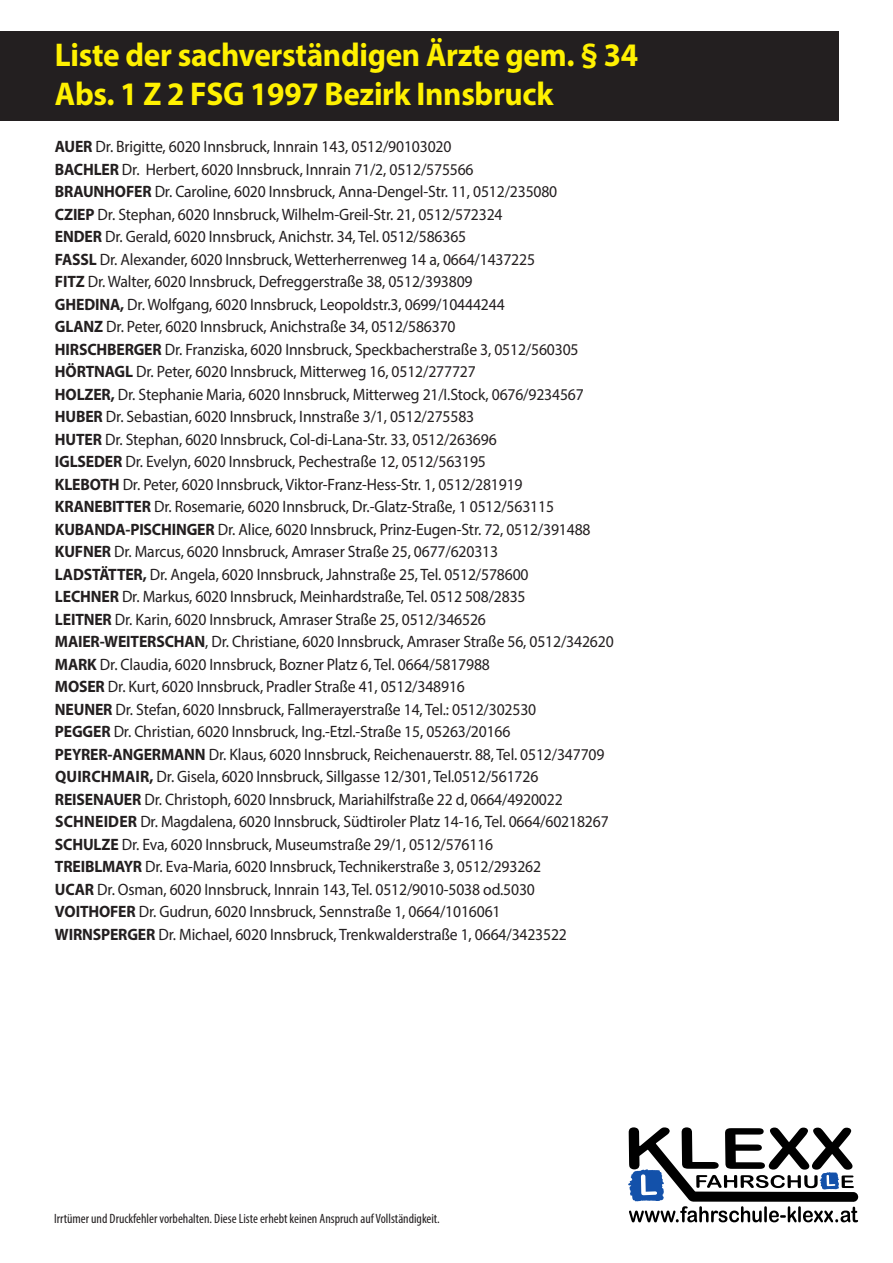
<style>
.page{position:relative;width:893px;height:1263px;background:#fff}
.page>*{position:absolute;margin:0;border:0;box-sizing:border-box;transform-origin:0 0}
.t1{font:700 33px/39px "Myriad Pro";letter-spacing:-.01em;color:#fff101;scale:.95 1}
.t2{font:16.5px "Myriad Pro";letter-spacing:-.01em;color:#231f20;scale:.95 1}
.t3{font:condensed 13.5px "Myriad Pro";color:#231f20}
.s1{font-weight:700}
</style>
<div class="page">
<div style="left:0;top:32px;width:839px;height:89px;background:#231f20"></div>
<svg style="left:628px;top:1127px;width:230px;height:95px"></svg>
<p class="t1" style="left:55px;top:34px;width:615px">Liste der sachverständigen Ärzte gem. § 34<br>Abs. 1 Z 2 FSG 1997 Bezirk Innsbruck</p>
<p class="t2" style="left:55px;top:136px;width:419px"><span class="s1">AUER</span> Dr. Brigitte, 6020 Innsbruck, Innrain 143, 0512/90103020</p>
<p class="t2" style="left:55px;top:159px;width:442px"><span class="s1">BACHLER</span> Dr. Herbert, 6020 Innsbruck, Innrain 71/2, 0512/575566</p>
<p class="t2" style="left:55px;top:181px;width:530px"><span class="s1">BRAUNHOFER</span> Dr. Caroline, 6020 Innsbruck, Anna-Dengel-Str. 11, 0512/235080</p>
<p class="t2" style="left:55px;top:204px;width:473px"><span class="s1">CZIEP</span> Dr. Stephan, 6020 Innsbruck, Wilhelm-Greil-Str. 21, 0512/572324</p>
<p class="t2" style="left:55px;top:226px;width:434px"><span class="s1">ENDER</span> Dr. Gerald, 6020 Innsbruck, Anichstr. 34, Tel. 0512/586365</p>
<p class="t2" style="left:55px;top:249px;width:507px"><span class="s1">FASSL</span> Dr. Alexander, 6020 Innsbruck, Wetterherrenweg 14 a, 0664/1437225</p>
<p class="t2" style="left:55px;top:271px;width:441px"><span class="s1">FITZ</span> Dr. Walter, 6020 Innsbruck, Defreggerstraße 38, 0512/393809</p>
<p class="t2" style="left:55px;top:294px;width:475px"><span class="s1">GHEDINA,</span> Dr. Wolfgang, 6020 Innsbruck, Leopoldstr.3, 0699/10444244</p>
<p class="t2" style="left:55px;top:316px;width:423px"><span class="s1">GLANZ</span> Dr. Peter, 6020 Innsbruck, Anichstraße 34, 0512/586370</p>
<p class="t2" style="left:55px;top:339px;width:553px"><span class="s1">HIRSCHBERGER</span> Dr. Franziska, 6020 Innsbruck, Speckbacherstraße 3, 0512/560305</p>
<p class="t2" style="left:55px;top:361px;width:445px"><span class="s1">HÖRTNAGL</span> Dr. Peter, 6020 Innsbruck, Mitterweg 16, 0512/277727</p>
<p class="t2" style="left:55px;top:384px;width:558px"><span class="s1">HOLZER,</span> Dr. Stephanie Maria, 6020 Innsbruck, Mitterweg 21/I.Stock, 0676/9234567</p>
<p class="t2" style="left:55px;top:406px;width:443px"><span class="s1">HUBER</span> Dr. Sebastian, 6020 Innsbruck, Innstraße 3/1, 0512/275583</p>
<p class="t2" style="left:55px;top:429px;width:467px"><span class="s1">HUTER</span> Dr. Stephan, 6020 Innsbruck, Col-di-Lana-Str. 33, 0512/263696</p>
<p class="t2" style="left:55px;top:451px;width:455px"><span class="s1">IGLSEDER</span> Dr. Evelyn, 6020 Innsbruck, Pechestraße 12, 0512/563195</p>
<p class="t2" style="left:55px;top:474px;width:494px"><span class="s1">KLEBOTH</span> Dr. Peter, 6020 Innsbruck, Viktor-Franz-Hess-Str. 1, 0512/281919</p>
<p class="t2" style="left:55px;top:496px;width:527px"><span class="s1">KRANEBITTER</span> Dr. Rosemarie, 6020 Innsbruck, Dr.-Glatz-Straße, 1 0512/563115</p>
<p class="t2" style="left:55px;top:519px;width:565px"><span class="s1">KUBANDA-PISCHINGER</span> Dr. Alice, 6020 Innsbruck, Prinz-Eugen-Str. 72, 0512/391488</p>
<p class="t2" style="left:55px;top:541px;width:468px"><span class="s1">KUFNER</span> Dr. Marcus, 6020 Innsbruck, Amraser Straße 25, 0677/620313</p>
<p class="t2" style="left:55px;top:564px;width:500px"><span class="s1">LADSTÄTTER,</span> Dr. Angela, 6020 Innsbruck, Jahnstraße 25, Tel. 0512/578600</p>
<p class="t2" style="left:55px;top:586px;width:497px"><span class="s1">LECHNER</span> Dr. Markus, 6020 Innsbruck, Meinhardstraße, Tel. 0512 508/2835</p>
<p class="t2" style="left:55px;top:609px;width:455px"><span class="s1">LEITNER</span> Dr. Karin, 6020 Innsbruck, Amraser Straße 25, 0512/346526</p>
<p class="t2" style="left:55px;top:631px;width:590px"><span class="s1">MAIER-WEITERSCHAN</span>, Dr. Christiane, 6020 Innsbruck, Amraser Straße 56, 0512/342620</p>
<p class="t2" style="left:55px;top:654px;width:459px"><span class="s1">MARK</span> Dr. Claudia, 6020 Innsbruck, Bozner Platz 6, Tel. 0664/5817988</p>
<p class="t2" style="left:55px;top:676px;width:433px"><span class="s1">MOSER</span> Dr. Kurt, 6020 Innsbruck, Pradler Straße 41, 0512/348916</p>
<p class="t2" style="left:55px;top:699px;width:508px"><span class="s1">NEUNER</span> Dr. Stefan, 6020 Innsbruck, Fallmerayerstraße 14, Tel.: 0512/302530</p>
<p class="t2" style="left:55px;top:721px;width:481px"><span class="s1">PEGGER</span> Dr. Christian, 6020 Innsbruck, Ing.-Etzl.-Straße 15, 05263/20166</p>
<p class="t2" style="left:55px;top:744px;width:580px"><span class="s1">PEYRER-ANGERMANN</span> Dr. Klaus, 6020 Innsbruck, Reichenauerstr. 88, Tel. 0512/347709</p>
<p class="t2" style="left:55px;top:766px;width:510px"><span class="s1">QUIRCHMAIR,</span> Dr. Gisela, 6020 Innsbruck, Sillgasse 12/301, Tel.0512/561726</p>
<p class="t2" style="left:55px;top:789px;width:536px"><span class="s1">REISENAUER</span> Dr. Christoph, 6020 Innsbruck, Mariahilfstraße 22 d, 0664/4920022</p>
<p class="t2" style="left:55px;top:811px;width:584px"><span class="s1">SCHNEIDER</span> Dr. Magdalena, 6020 Innsbruck, Südtiroler Platz 14-16, Tel. 0664/60218267</p>
<p class="t2" style="left:55px;top:834px;width:463px"><span class="s1">SCHULZE</span> Dr. Eva, 6020 Innsbruck, Museumstraße 29/1, 0512/576116</p>
<p class="t2" style="left:55px;top:856px;width:513px"><span class="s1">TREIBLMAYR</span> Dr. Eva-Maria, 6020 Innsbruck, Technikerstraße 3, 0512/293262</p>
<p class="t2" style="left:55px;top:879px;width:507px"><span class="s1">UCAR</span> Dr. Osman, 6020 Innsbruck, Innrain 143, Tel. 0512/9010-5038 od.5030</p>
<p class="t2" style="left:55px;top:901px;width:471px"><span class="s1">VOITHOFER</span> Dr. Gudrun, 6020 Innsbruck, Sennstraße 1, 0664/1016061</p>
<p class="t2" style="left:55px;top:924px;width:540px"><span class="s1">WIRNSPERGER</span> Dr. Michael, 6020 Innsbruck, Trenkwalderstraße 1, 0664/3423522</p>
<p class="t3" style="left:54px;top:1210px;width:387px">Irrtümer und Druckfehler vorbehalten. Diese Liste erhebt keinen Anspruch auf Vollständigkeit.</p>
</div>
